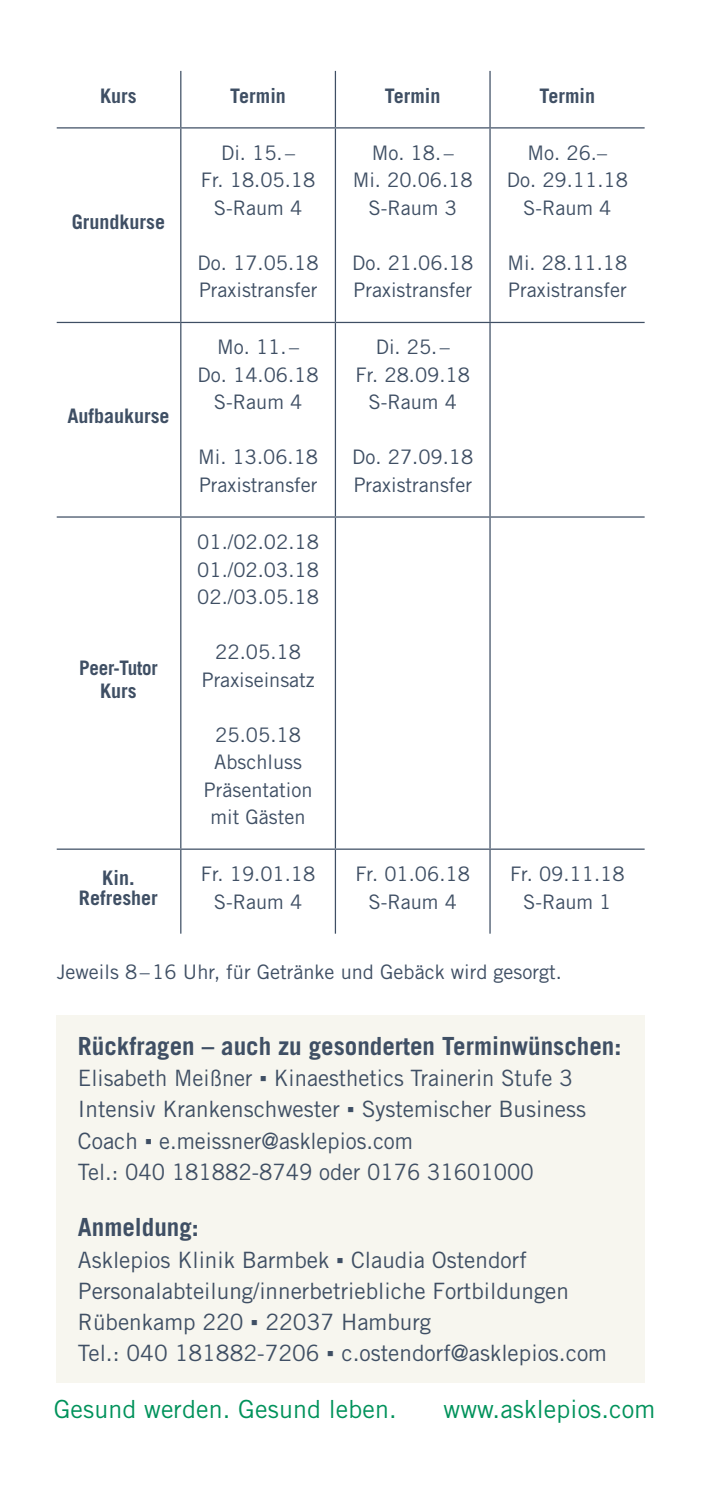
<style>
.page{position:relative;width:702px;height:1489px;background:#fff}
.page>*{position:absolute;margin:0;border:0;box-sizing:border-box;transform-origin:0 0}
.t1{font:700 25px "Trade Gothic LT Std";color:#3f4f64}
.t2{font:25px "Trade Gothic LT Std";letter-spacing:.005em;color:#00925b}
.t3{font:22.5px/31.2px "Trade Gothic LT Std";color:#3f4f64}
.t4{font:20px/27.5px "Trade Gothic LT Std";color:#3f4f64;text-align:center}
.t5{font:700 20px/20px "Trade Gothic LT Std";color:#3f4f64;text-align:center}
.t6{font:700 20px/22.5px "Trade Gothic LT Std";color:#3f4f64;text-align:center;scale:.95 1}
.s1{font-family:"Arial"}
</style>
<div class="page">
<div style="left:57px;top:1015px;width:588px;height:367px;background:#f7f6ef"></div>
<hr style="left:180px;top:71px;width:1px;height:56px;background:#3f4f64">
<hr style="left:180px;top:128px;width:1px;height:194px;background:#3f4f64">
<hr style="left:180px;top:323px;width:1px;height:193px;background:#3f4f64">
<hr style="left:180px;top:517px;width:1px;height:331px;background:#3f4f64">
<hr style="left:180px;top:849px;width:1px;height:84px;background:#3f4f64">
<hr style="left:57px;top:127px;width:124px;height:1px;background:#3f4f64">
<hr style="left:181px;top:127px;width:154px;height:1px;background:#3f4f64">
<hr style="left:335px;top:127px;width:155px;height:1px;background:#3f4f64">
<hr style="left:490px;top:127px;width:154px;height:1px;background:#3f4f64">
<hr style="left:335px;top:71px;width:1px;height:56px;background:#3f4f64">
<hr style="left:489px;top:71px;width:1px;height:56px;background:#3f4f64">
<hr style="left:335px;top:128px;width:1px;height:194px;background:#3f4f64">
<hr style="left:489px;top:128px;width:1px;height:194px;background:#3f4f64">
<hr style="left:335px;top:323px;width:1px;height:193px;background:#3f4f64">
<hr style="left:489px;top:323px;width:1px;height:193px;background:#3f4f64">
<hr style="left:335px;top:517px;width:1px;height:331px;background:#3f4f64">
<hr style="left:489px;top:517px;width:1px;height:331px;background:#3f4f64">
<hr style="left:335px;top:849px;width:1px;height:84px;background:#3f4f64">
<hr style="left:489px;top:849px;width:1px;height:84px;background:#3f4f64">
<hr style="left:181px;top:322px;width:154px;height:1px;background:#3f4f64">
<hr style="left:335px;top:322px;width:155px;height:1px;background:#3f4f64">
<hr style="left:490px;top:322px;width:154px;height:1px;background:#3f4f64">
<hr style="left:181px;top:516px;width:154px;height:1px;background:#3f4f64">
<hr style="left:335px;top:516px;width:155px;height:1px;background:#3f4f64">
<hr style="left:490px;top:516px;width:154px;height:1px;background:#3f4f64">
<hr style="left:57px;top:322px;width:124px;height:1px;background:#3f4f64">
<hr style="left:57px;top:516px;width:124px;height:1px;background:#3f4f64">
<hr style="left:57px;top:848px;width:124px;height:1px;background:#3f4f64">
<hr style="left:181px;top:848px;width:154px;height:1px;background:#3f4f64">
<hr style="left:335px;top:848px;width:155px;height:1px;background:#3f4f64">
<hr style="left:490px;top:848px;width:154px;height:1px;background:#3f4f64">
<p class="t5" style="left:100px;top:85px;width:38px">Kurs</p>
<p class="t5" style="left:230px;top:85px;width:57px">Termin</p>
<p class="t5" style="left:385px;top:85px;width:57px">Termin</p>
<p class="t5" style="left:539px;top:85px;width:57px">Termin</p>
<p class="t5" style="left:72px;top:211px;width:95px">Grundkurse</p>
<p class="t5" style="left:67px;top:406px;width:104px">Aufbaukurse</p>
<p class="t6" style="left:79px;top:656px;width:85px">Peer-Tutor<br>Kurs</p>
<p class="t4" style="left:201px;top:139px;width:116px">Di. 15. –<br>Fr. 18.05.18<br>S-Raum 4</p>
<p class="t4" style="left:197px;top:249px;width:123px;text-align:left">Do. 17.05.18<br>Praxistransfer</p>
<p class="t4" style="left:197px;top:333px;width:123px">Mo. 11.–<br>Do. 14.06.18<br>S-Raum 4</p>
<p class="t4" style="left:198px;top:443px;width:121px;text-align:left">Mi. 13.06.18<br>Praxistransfer</p>
<p class="t4" style="left:197px;top:528px;width:123px;text-align:justify">01./02.02.18<br>01./02.03.18<br>02./03.05.18</p>
<p class="t4" style="left:201px;top:638px;width:115px">22.05.18<br>Praxiseinsatz</p>
<p class="t4" style="left:203px;top:720px;width:110px">25.05.18<br>Abschluss<br>Präsentation mit Gästen</p>
<p class="t4" style="left:353px;top:139px;width:121px">Mo. 18. –<br>Mi. 20.06.18<br>S-Raum 3</p>
<p class="t4" style="left:352px;top:249px;width:123px;text-align:left">Do. 21.06.18<br>Praxistransfer</p>
<p class="t4" style="left:355px;top:333px;width:116px">Di. 25. –<br>Fr. 28.09.18<br>S-Raum 4</p>
<p class="t4" style="left:352px;top:443px;width:123px;text-align:left">Do. 27.09.18<br>Praxistransfer</p>
<p class="t4" style="left:506px;top:139px;width:123px">Mo. 26.–<br>Do. 29.11.18<br>S-Raum 4</p>
<p class="t4" style="left:507px;top:249px;width:121px;text-align:left">Mi. 28.11.18<br>Praxistransfer</p>
<p class="t5" style="left:79px;top:867px;width:80px">Kin.<br>Refresher</p>
<p class="t4" style="left:201px;top:860px;width:116px">Fr. 19.01.18<br>S-Raum 4</p>
<p class="t4" style="left:355px;top:860px;width:116px">Fr. 01.06.18<br>S-Raum 4</p>
<p class="t4" style="left:510px;top:860px;width:116px">Fr. 09.11.18<br>S-Raum 1</p>
<p class="t4" style="left:57px;top:957px;width:506px">Jeweils 8–16 Uhr, für Getränke und Gebäck wird gesorgt.</p>
<p class="t1" style="left:78px;top:1030px;width:545px">Rückfragen – auch zu gesonderten Terminwünschen:</p>
<p class="t3" style="left:78px;top:1062px;width:509px">Elisabeth Meißner <span class="s1">▪</span> Kinaesthetics Trainerin Stufe 3<br>Intensiv Krankenschwester <span class="s1">▪</span> Systemischer Business Coach <span class="s1">▪</span> e.meissner@asklepios.com<br>Tel.: 040 181882-8749 oder 0176 31601000</p>
<p class="t1" style="left:78px;top:1211px;width:122px">Anmeldung:</p>
<p class="t3" style="left:78px;top:1243px;width:530px">Asklepios Klinik Barmbek <span class="s1">▪</span> Claudia Ostendorf Personalabteilung/innerbetriebliche Fortbildungen Rübenkamp 220 <span class="s1">▪</span> 22037 Hamburg<br>Tel.: 040 181882-7206 <span class="s1">▪</span> c.ostendorf@asklepios.com</p>
<p class="t2" style="left:54px;top:1393px;width:345px">Gesund werden. Gesund leben.</p>
<p class="t2" style="left:443px;top:1393px;width:213px">www.asklepios.com</p>
</div>
